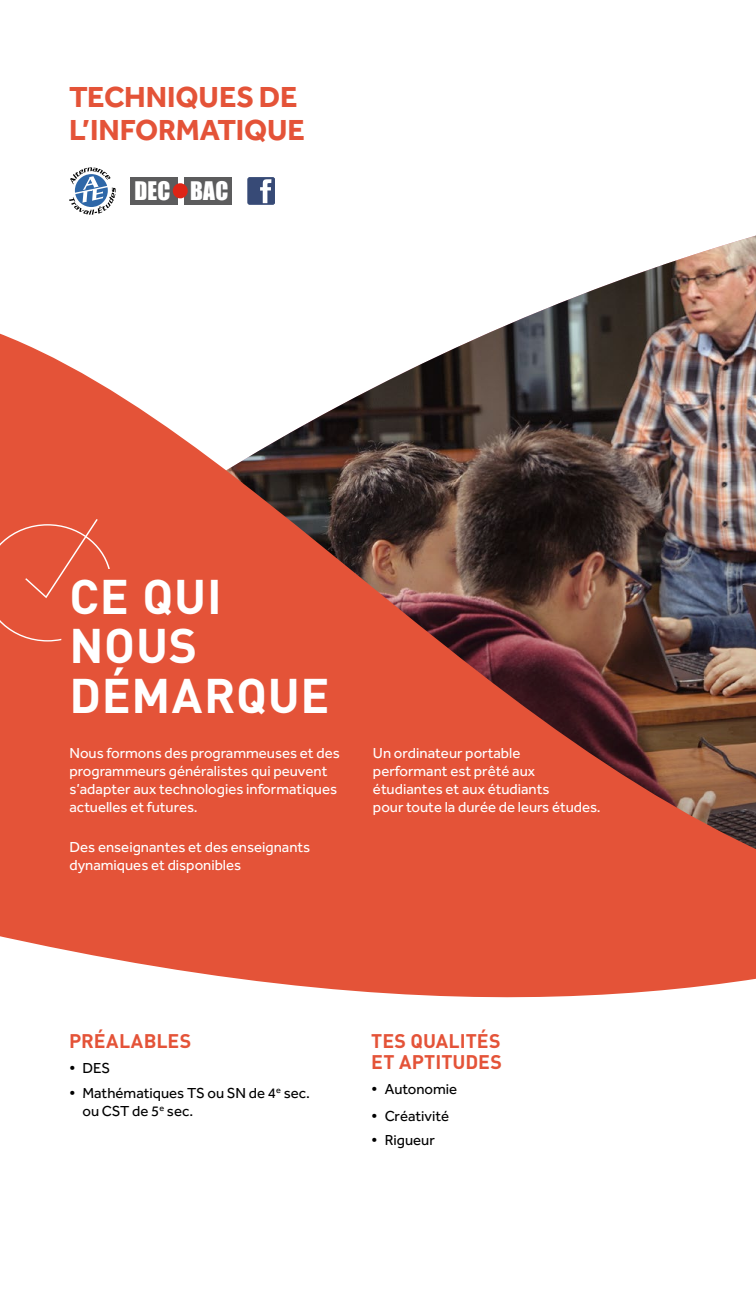
<style>
.page{position:relative;width:756px;height:1296px;background:#fff}
.page>*{position:absolute;margin:0;border:0;box-sizing:border-box;transform-origin:0 0}
.t1{font:700 48px/49.5px "DIN";letter-spacing:.015em;color:#fff}
.t2{font:700 30px/33px "Effra";letter-spacing:-.005em;color:#e45338}
.t3{font:23.7px "Impact";letter-spacing:.01em;color:#fff}
.t4{font:700 19.5px/21px "DIN";color:#e45338}
.t5{font:15px/18px "Effra";color:#fff}
.t6{font:15px/18px "Effra";color:#000}
.s1{font-weight:500}
</style>
<div class="page">
<svg style="left:231px;top:177px;width:525px;height:150px"></svg>
<img style="left:0;top:327px;width:756px;height:671px">
<div style="left:0;top:519px;width:110px;height:123px;background:#e45338"></div>
<div style="left:248px;top:178px;width:27px;height:26px;background:#374a76;border-radius:2px"></div>
<div style="left:248px;top:177px;width:27px;height:28px;border:1px solid #374a76;border-radius:2px"></div>
<svg style="left:260px;top:179px;width:11px;height:24px"></svg>
<svg style="left:69px;top:167px;width:47px;height:48px"></svg>
<div style="left:131px;top:177px;width:47px;height:28px;background:#5c5c5d"></div>
<div style="left:184px;top:177px;width:47px;height:28px;background:#5c5c5d"></div>
<div style="left:173px;top:183px;width:15px;height:15px;background:#de2516;border-radius:50%"></div>
<h2 class="t2" style="left:69px;top:80px;width:238px">TECHNIQUES DE<br>L’INFORMATIQUE</h2>
<h3 class="t3" style="left:134px;top:172px;width:95px">DEC BAC</h3>
<h1 class="t1" style="left:69px;top:570px;width:262px">CE QUI<br>NOUS<br>DÉMARQUE</h1>
<p class="t5" style="left:69px;top:744px;width:272px">Nous formons des programmeuses et des programmeurs généralistes qui peuvent s’adapter aux technologies informatiques actuelles et futures.</p>
<p class="t5" style="left:69px;top:838px;width:242px">Des enseignantes et des enseignants dynamiques et disponibles</p>
<p class="t5" style="left:373px;top:744px;width:229px">Un ordinateur portable<br>performant est prêté aux étudiantes et aux étudiants<br>pour toute la durée de leurs études.</p>
<h3 class="t4" style="left:69px;top:1030px;width:124px">PRÉALABLES</h3>
<p class="t6" style="left:69px;top:1059px;width:43px"><span class="s1">•</span> DES</p>
<p class="t6" style="left:83px;top:1084px;width:229px;text-indent:-14px"><span class="s1">•</span> Mathématiques TS ou SN de 4<sup>e</sup> sec. ou CST de 5<sup>e</sup> sec.</p>
<h3 class="t4" style="left:371px;top:1030px;width:132px">TES QUALITÉS<br>ET APTITUDES</h3>
<p class="t6" style="left:371px;top:1080px;width:87px"><span class="s1">•</span> Autonomie</p>
<p class="t6" style="left:371px;top:1106px;width:80px"><span class="s1">•</span> Créativité</p>
<p class="t6" style="left:371px;top:1131px;width:65px"><span class="s1">•</span> Rigueur</p>
</div>
